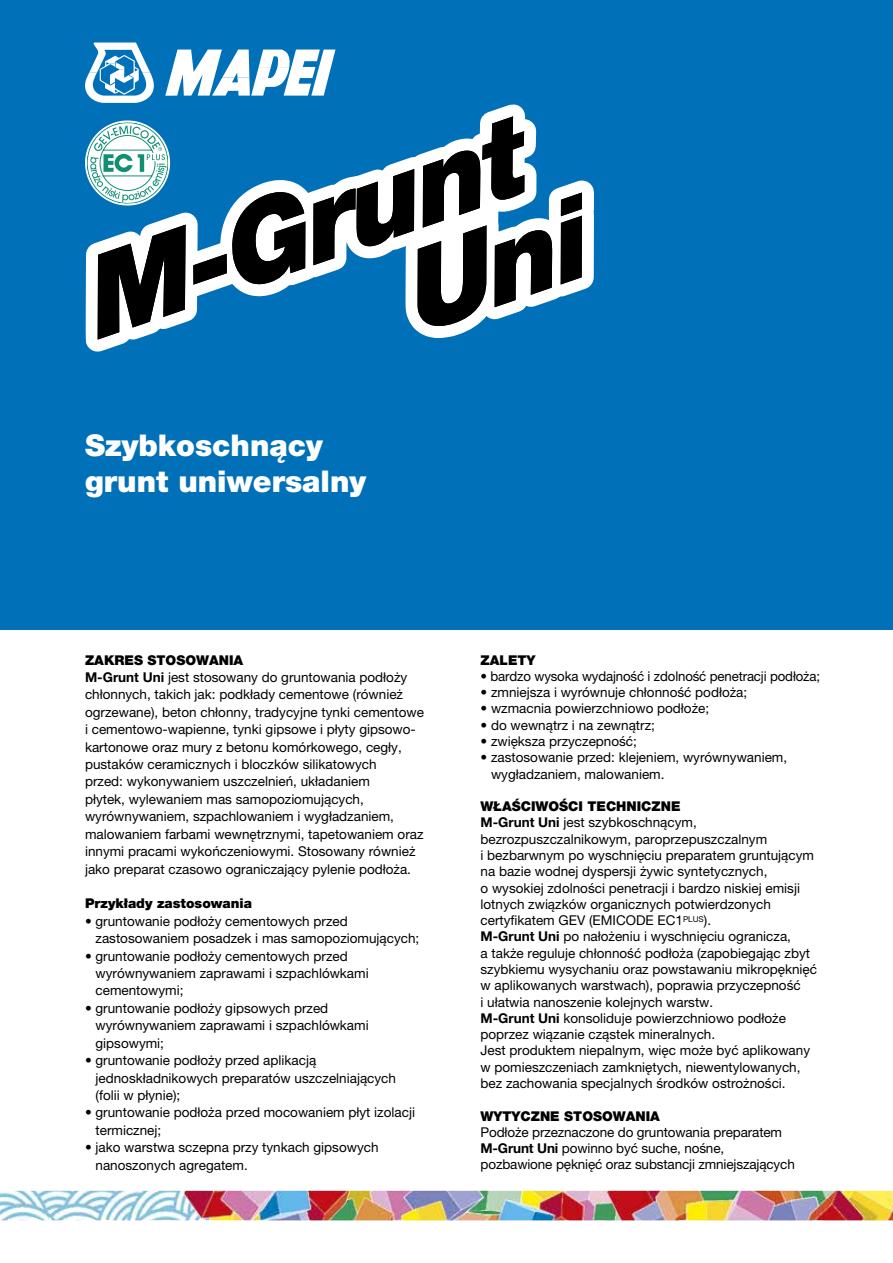
<style>
.page{position:relative;width:893px;height:1263px;background:#fff}
.page>*{position:absolute;margin:0;border:0;box-sizing:border-box;transform-origin:0 0}
.t1{font:900 30px/36px "Helvetica Neue LTW1 G";color:#fff}
.t2{font:13.5px/17.4px "Helvetica Neue LTW1 G";color:#000}
.t3{font:900 13.5px "Helvetica Neue LTW1 G";color:#000}
.s1{font-weight:900}
.s2{font-weight:700}
</style>
<div class="page">
<div style="left:0;top:0;width:893px;height:629px;background:#0071b8"></div>
<img style="left:0;top:1191px;width:893px;height:29px">
<svg style="left:85px;top:43px;width:69px;height:56px"></svg>
<svg style="left:165px;top:50px;width:170px;height:46px"></svg>
<svg style="left:85px;top:99px;width:509px;height:253px"></svg>
<svg style="left:98px;top:225px;width:88px;height:115px;background:#49535a"></svg>
<svg style="left:193px;top:189px;width:112px;height:102px"></svg>
<svg style="left:313px;top:116px;width:239px;height:215px"></svg>
<svg style="left:561px;top:192px;width:21px;height:92px;background:#242424"></svg>
<svg style="left:87px;top:122px;width:81px;height:82px"></svg>
<div style="left:85px;top:120px;width:85px;height:86px;border:2px solid #fff;border-radius:50%"></div>
<h1 class="t1" style="left:85px;top:428px;width:283px">Szybkoschnący grunt uniwersalny</h1>
<p class="t2" style="left:85px;top:651px;width:341px"><span class="s1">ZAKRES STOSOWANIA<br></span><span class="s2">M-Grunt Uni</span> jest stosowany do gruntowania podłoży chłonnych, takich jak: podkłady cementowe (również ogrzewane), beton chłonny, tradycyjne tynki cementowe i cementowo-wapienne, tynki gipsowe i płyty gipsowo&shy;kartonowe oraz mury z betonu komórkowego, cegły, pustaków ceramicznych i bloczków silikatowych<br>przed: wykonywaniem uszczelnień, układaniem<br>płytek, wylewaniem mas samopoziomujących, wyrównywaniem, szpachlowaniem i wygładzaniem, malowaniem farbami wewnętrznymi, tapetowaniem oraz innymi pracami wykończeniowymi. Stosowany również jako preparat czasowo ograniczający pylenie podłoża.</p>
<p class="t3" style="left:85px;top:895px;width:169px">Przykłady zastosowania</p>
<p class="t2" style="left:96px;top:912px;width:325px;text-indent:-11px">• gruntowanie podłoży cementowych przed zastosowaniem posadzek i mas samopoziomujących;</p>
<p class="t2" style="left:96px;top:947px;width:275px;text-indent:-11px">• gruntowanie podłoży cementowych przed wyrównywaniem zaprawami i szpachlówkami cementowymi;</p>
<p class="t2" style="left:96px;top:999px;width:275px;text-indent:-11px">• gruntowanie podłoży gipsowych przed wyrównywaniem zaprawami i szpachlówkami gipsowymi;</p>
<p class="t2" style="left:96px;top:1051px;width:302px;text-indent:-11px">• gruntowanie podłoży przed aplikacją jednoskładnikowych preparatów uszczelniających (folii w płynie);</p>
<p class="t2" style="left:96px;top:1104px;width:321px;text-indent:-11px">• gruntowanie podłoża przed mocowaniem płyt izolacji termicznej;</p>
<p class="t2" style="left:96px;top:1138px;width:284px;text-indent:-11px">• jako warstwa sczepna przy tynkach gipsowych nanoszonych agregatem.</p>
<p class="t3" style="left:480px;top:652px;width:57px">ZALETY</p>
<p class="t2" style="left:480px;top:667px;width:341px">• bardzo wysoka wydajność i zdolność penetracji podłoża;</p>
<p class="t2" style="left:480px;top:683px;width:268px">• zmniejsza i wyrównuje chłonność podłoża;</p>
<p class="t2" style="left:480px;top:700px;width:230px">• wzmacnia powierzchniowo podłoże;</p>
<p class="t2" style="left:480px;top:716px;width:176px">• do wewnątrz i na zewnątrz;</p>
<p class="t2" style="left:480px;top:732px;width:158px">• zwiększa przyczepność;</p>
<p class="t2" style="left:491px;top:749px;width:298px;line-height:16.4px;text-indent:-11px">• zastosowanie przed: klejeniem, wyrównywaniem, wygładzaniem, malowaniem.</p>
<p class="t2" style="left:480px;top:798px;width:338px;line-height:16.4px"><span class="s1">WŁAŚCIWOŚCI TECHNICZNE<br></span><span class="s2">M-Grunt Uni</span> jest szybkoschnącym, bezrozpuszczalnikowym, paroprzepuszczalnym<br>i bezbarwnym po wyschnięciu preparatem gruntującym na bazie wodnej dyspersji żywic syntetycznych,<br>o wysokiej zdolności penetracji i bardzo niskiej emisji lotnych związków organicznych potwierdzonych certyfikatem GEV (EMICODE EC1<sup>PLUS</sup>).<br><span class="s2">M-Grunt Uni</span> po nałożeniu i wyschnięciu ogranicza,<br>a także reguluje chłonność podłoża (zapobiegając zbyt szybkiemu wysychaniu oraz powstawaniu mikropęknięć w aplikowanych warstwach), poprawia przyczepność<br>i ułatwia nanoszenie kolejnych warstw.<br><span class="s2">M-Grunt Uni</span> konsoliduje powierzchniowo podłoże poprzez wiązanie cząstek mineralnych.<br>Jest produktem niepalnym, więc może być aplikowany w pomieszczeniach zamkniętych, niewentylowanych, bez zachowania specjalnych środków ostrożności.</p>
<p class="t3" style="left:480px;top:1107px;width:181px">WYTYCZNE STOSOWANIA</p>
<p class="t2" style="left:480px;top:1124px;width:316px;line-height:16.4px">Podłoże przeznaczone do gruntowania preparatem<br><span class="s2">M-Grunt Uni</span> powinno być suche, nośne, pozbawione pęknięć oraz substancji zmniejszających</p>
</div>
